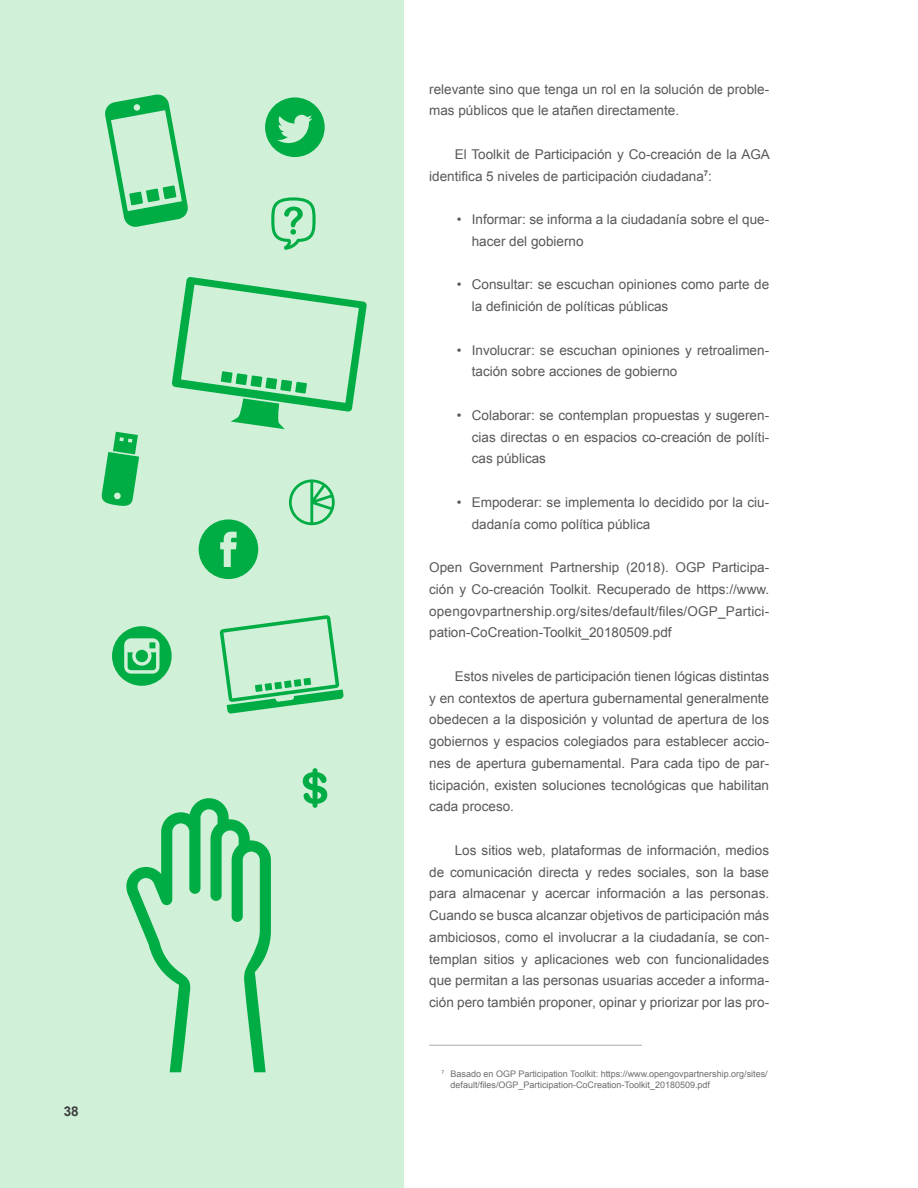
<style>
.page{position:relative;width:918px;height:1188px;background:#fff}
.page>*{position:absolute;margin:0;border:0;box-sizing:border-box;transform-origin:0 0}
.texto_normal_con_san{font:13.5px/21.8px "Arial";color:#57585a}
.texto_normal_sin_san{font:13.5px/21.8px "Arial";color:#57585a;text-align:justify}
.t1{font:700 13.5px "Arial";color:#3e3e3f}
.nota_al_pie{font:9px/10.8px "Arial";color:#6c6d70}
</style>
<div class="page">
<div style="left:0;top:0;width:404px;height:1188px;background:#d1f0d8"></div>
<svg style="left:126px;top:798px;width:145px;height:274px"></svg>
<svg style="left:199px;top:519px;width:59px;height:60px"></svg>
<svg style="left:112px;top:626px;width:60px;height:60px"></svg>
<svg style="left:265px;top:97px;width:60px;height:60px"></svg>
<svg style="left:105px;top:94px;width:83px;height:133px"></svg>
<svg style="left:220px;top:615px;width:124px;height:99px"></svg>
<svg style="left:271px;top:197px;width:45px;height:53px"></svg>
<svg style="left:289px;top:479px;width:46px;height:46px"></svg>
<svg style="left:303px;top:768px;width:24px;height:40px"></svg>
<svg style="left:101px;top:432px;width:38px;height:74px"></svg>
<svg style="left:172px;top:277px;width:195px;height:152px"></svg>
<hr style="left:429px;top:1045px;width:213px;height:1px;background:#a8a9ad">
<p class="t1" style="left:64px;top:1102px;width:17px">38</p>
<p class="texto_normal_con_san" style="left:429px;top:78px;width:341px">relevante sino que tenga un rol en la solución de proble&shy;mas públicos que le atañen directamente.</p>
<p class="texto_normal_con_san" style="left:429px;top:143px;width:342px;text-indent:26px">El Toolkit de Participación y Co-creación de la AGA identifica 5 niveles de participación ciudadana<sup>7</sup>:</p>
<p class="texto_normal_con_san" style="left:472px;top:209px;width:299px;text-indent:-15px">• Informar: se informa a la ciudadanía sobre el que&shy;hacer del gobierno</p>
<p class="texto_normal_con_san" style="left:472px;top:274px;width:299px;text-indent:-15px">• Consultar: se escuchan opiniones como parte de la definición de políticas públicas</p>
<p class="texto_normal_con_san" style="left:472px;top:339px;width:299px;text-indent:-15px">• Involucrar: se escuchan opiniones y retroalimen&shy;tación sobre acciones de gobierno</p>
<p class="texto_normal_con_san" style="left:472px;top:404px;width:299px;text-align:justify;text-indent:-15px">• Colaborar: se contemplan propuestas y sugeren&shy;cias directas o en espacios co-creación de políti&shy;cas públicas</p>
<p class="texto_normal_con_san" style="left:472px;top:491px;width:299px;text-indent:-15px">• Empoderar: se implementa lo decidido por la ciu&shy;dadanía como política pública</p>
<p class="texto_normal_sin_san" style="left:429px;top:557px;width:341px">Open Government Partnership (2018). OGP Participa&shy;ción y Co-creación Toolkit. Recuperado de https://www. opengovpartnership.org/sites/default/files/OGP_Partici&shy;pation-CoCreation-Toolkit_20180509.pdf</p>
<p class="texto_normal_con_san" style="left:429px;top:665px;width:341px;text-align:justify;text-indent:26px">Estos niveles de participación tienen lógicas distintas y en contextos de apertura gubernamental generalmente obedecen a la disposición y voluntad de apertura de los gobiernos y espacios colegiados para establecer accio&shy;nes de apertura gubernamental. Para cada tipo de par&shy;ticipación, existen soluciones tecnológicas que habilitan cada proceso.</p>
<p class="texto_normal_con_san" style="left:429px;top:839px;width:341px;text-align:justify;text-indent:26px">Los sitios web, plataformas de información, medios de comunicación directa y redes sociales, son la base para almacenar y acercar información a las personas.<br>Cuando se busca alcanzar objetivos de participación más ambiciosos, como el involucrar a la ciudadanía, se con&shy;templan sitios y aplicaciones web con funcionalidades que permitan a las personas usuarias acceder a informa&shy;ción pero también proponer, opinar y priorizar por las pro-</p>
<p class="nota_al_pie" style="left:450px;top:1069px;width:319px;text-indent:-9px"><sup>7</sup> Basado en OGP Participation Toolkit: https://www.opengovpartnership.org/sites/ default/files/OGP_Participation-CoCreation-Toolkit_20180509.pdf</p>
</div>
